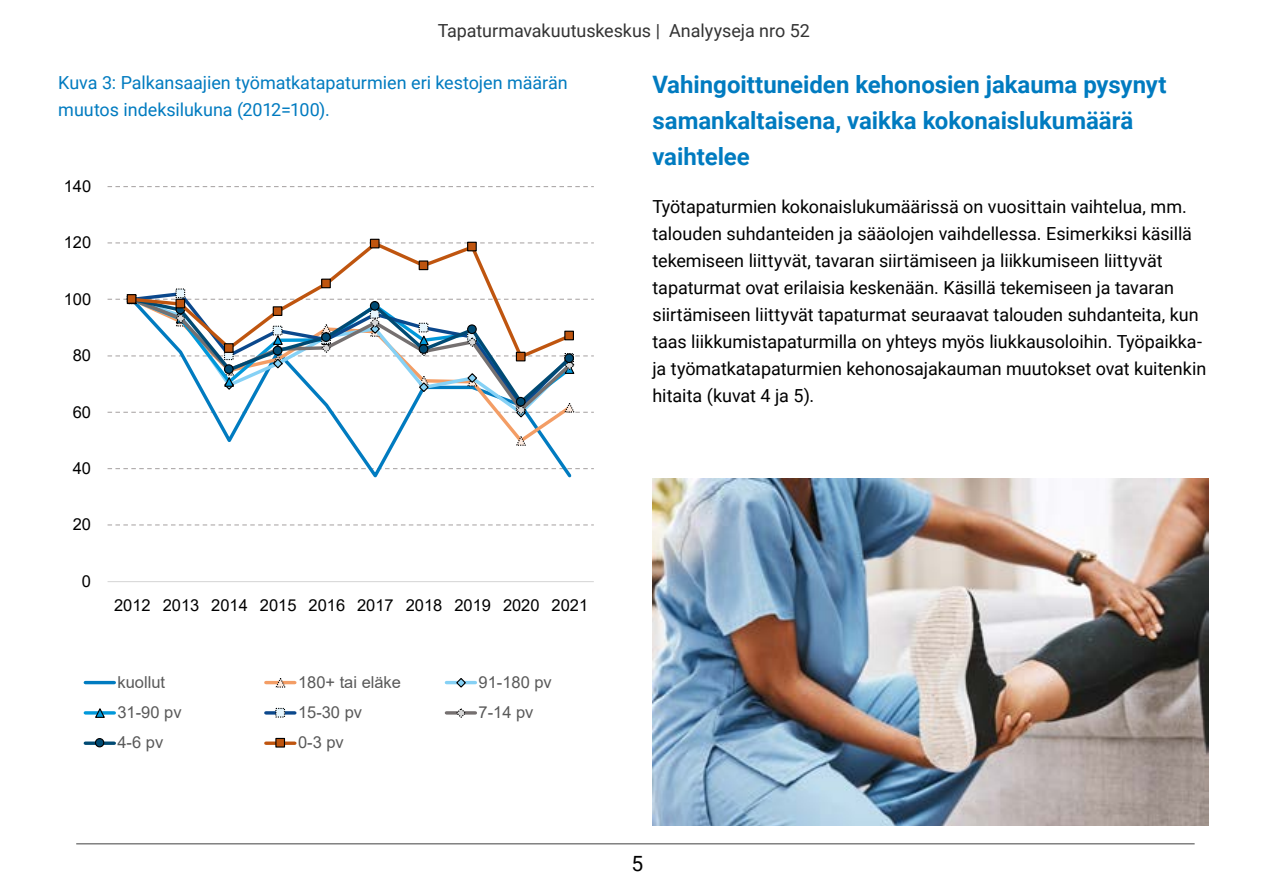
<style>
.page{position:relative;width:1263px;height:893px;background:#fff}
.page>*{position:absolute;margin:0;border:0;box-sizing:border-box;transform-origin:0 0}
.H2_Väliotsikko{font:700 24px/36px "Roboto";color:#007bc0}
.t1{font:21px "Roboto";color:#000}
.P_Leipä{font:18px/27px "Roboto";letter-spacing:-.005em;color:#000}
.P_Kuvaotsikko{font:18px/27px "Roboto";letter-spacing:-.005em;color:#007bc0}
.t2{font:18px "Roboto";letter-spacing:-.005em;color:#333}
.t3{font:16.5px "Arial";color:#000}
.t4{font:16.5px "Arial";color:#595959}
</style>
<div class="page">
<hr style="left:76px;top:843px;width:1118px;height:1px;background:#808080">
<svg style="left:108px;top:524px;width:486px;height:1px"></svg>
<svg style="left:108px;top:468px;width:486px;height:1px"></svg>
<svg style="left:108px;top:242px;width:486px;height:1px"></svg>
<svg style="left:108px;top:186px;width:486px;height:1px"></svg>
<hr style="left:108px;top:581px;width:486px;height:1px;background:#d9d9d9">
<svg style="left:127px;top:445px;width:447px;height:33px"></svg>
<svg style="left:215px;top:418px;width:342px;height:27px"></svg>
<svg style="left:515px;top:435px;width:12px;height:11px"></svg>
<svg style="left:108px;top:407px;width:486px;height:11px"></svg>
<svg style="left:183px;top:361px;width:391px;height:46px"></svg>
<div style="left:224px;top:365px;width:9px;height:8px;background:#004a73;border-radius:50%"></div>
<div style="left:224px;top:364px;width:10px;height:10px;border:1px solid #000;border-radius:50%"></div>
<div style="left:516px;top:397px;width:9px;height:9px;background:#004a73;border-radius:50%"></div>
<div style="left:516px;top:397px;width:9px;height:10px;border:1px solid #000;border-radius:50%"></div>
<div style="left:564px;top:353px;width:10px;height:10px;border:1px solid #000;border-radius:50%"></div>
<svg style="left:128px;top:240px;width:446px;height:121px"></svg>
<div style="left:127px;top:295px;width:9px;height:8px;background:#bf550f"></div>
<div style="left:127px;top:294px;width:9px;height:10px;border:1px solid #000"></div>
<div style="left:176px;top:299px;width:9px;height:9px;background:#bf550f"></div>
<div style="left:175px;top:299px;width:10px;height:9px;border:1px solid #000"></div>
<div style="left:224px;top:344px;width:9px;height:8px;background:#bf550f"></div>
<div style="left:224px;top:343px;width:10px;height:10px;border:1px solid #000"></div>
<div style="left:273px;top:307px;width:9px;height:8px;background:#bf550f"></div>
<div style="left:273px;top:306px;width:9px;height:10px;border:1px solid #000"></div>
<div style="left:322px;top:279px;width:8px;height:9px;background:#bf550f"></div>
<div style="left:321px;top:279px;width:10px;height:9px;border:1px solid #000"></div>
<div style="left:370px;top:239px;width:9px;height:9px;background:#bf550f"></div>
<div style="left:370px;top:239px;width:10px;height:9px;border:1px solid #000"></div>
<div style="left:419px;top:261px;width:9px;height:9px;background:#bf550f"></div>
<div style="left:419px;top:260px;width:9px;height:10px;border:1px solid #000"></div>
<div style="left:468px;top:242px;width:8px;height:9px;background:#bf550f"></div>
<div style="left:467px;top:242px;width:10px;height:9px;border:1px solid #000"></div>
<div style="left:516px;top:352px;width:9px;height:9px;background:#bf550f"></div>
<div style="left:516px;top:352px;width:9px;height:9px;border:1px solid #000"></div>
<div style="left:565px;top:331px;width:8px;height:9px;background:#bf550f"></div>
<div style="left:564px;top:331px;width:10px;height:9px;border:1px solid #000"></div>
<hr style="left:85px;top:681px;width:29px;height:3px;background:#007bc0">
<hr style="left:266px;top:681px;width:29px;height:3px;background:#f39d65">
<svg style="left:274px;top:678px;width:13px;height:10px"></svg>
<hr style="left:446px;top:681px;width:29px;height:3px;background:#86d1f5">
<svg style="left:455px;top:678px;width:12px;height:10px"></svg>
<svg style="left:85px;top:711px;width:29px;height:4px"></svg>
<svg style="left:94px;top:708px;width:12px;height:10px"></svg>
<svg style="left:266px;top:711px;width:29px;height:4px"></svg>
<div style="left:276px;top:708px;width:8px;height:9px;background:#e7f6fd"></div>
<svg style="left:446px;top:711px;width:29px;height:4px"></svg>
<svg style="left:455px;top:708px;width:12px;height:10px"></svg>
<svg style="left:85px;top:741px;width:29px;height:4px"></svg>
<div style="left:96px;top:739px;width:8px;height:8px;background:#004a73;border-radius:50%"></div>
<div style="left:95px;top:738px;width:9px;height:9px;border:1px solid #000;border-radius:50%"></div>
<svg style="left:266px;top:741px;width:29px;height:4px"></svg>
<div style="left:276px;top:738px;width:8px;height:9px;background:#bf550f"></div>
<div style="left:275px;top:738px;width:10px;height:10px;border:1px solid #000"></div>
<img style="left:652px;top:478px;width:557px;height:347px">
<p class="t2" style="left:438px;top:18px;width:374px">Tapaturmavakuutuskeskus | Analyyseja nro 52</p>
<p class="P_Kuvaotsikko" style="left:58px;top:68px;width:511px">Kuva 3: Palkansaajien työmatkatapaturmien eri kestojen määrän muutos indeksilukuna (2012=100).</p>
<h2 class="H2_Väliotsikko" style="left:652px;top:66px;width:516px">Vahingoittuneiden kehonosien jakauma pysynyt samankaltaisena, vaikka kokonaislukumäärä vaihtelee</h2>
<p class="P_Leipä" style="left:652px;top:193px;width:555px">Työtapaturmien kokonaislukumäärissä on vuosittain vaihtelua, mm. talouden suhdanteiden ja sääolojen vaihdellessa. Esimerkiksi käsillä tekemiseen liittyvät, tavaran siirtämiseen ja liikkumiseen liittyvät tapaturmat ovat erilaisia keskenään. Käsillä tekemiseen ja tavaran siirtämiseen liittyvät tapaturmat seuraavat talouden suhdanteita, kun taas liikkumistapaturmilla on yhteys myös liukkausoloihin. Työpaikka&shy;ja työmatkatapaturmien kehonosajakauman muutokset ovat kuitenkin hitaita (kuvat 4 ja 5).</p>
<p class="t3" style="left:64px;top:175px;width:29px">140</p>
<p class="t3" style="left:64px;top:231px;width:29px">120</p>
<p class="t3" style="left:64px;top:288px;width:29px">100</p>
<p class="t3" style="left:73px;top:344px;width:20px">80</p>
<p class="t3" style="left:73px;top:401px;width:20px">60</p>
<p class="t3" style="left:73px;top:457px;width:20px">40</p>
<p class="t3" style="left:73px;top:513px;width:20px">20</p>
<p class="t3" style="left:82px;top:570px;width:11px">0</p>
<p class="t3" style="left:114px;top:594px;width:476px">2012 2013 2014 2015 2016 2017 2018 2019 2020 2021</p>
<p class="t4" style="left:117px;top:671px;width:49px">kuollut</p>
<p class="t4" style="left:298px;top:671px;width:105px">180+ tai eläke</p>
<p class="t4" style="left:479px;top:671px;width:75px">91-180 pv</p>
<p class="t4" style="left:117px;top:701px;width:66px">31-90 pv</p>
<p class="t4" style="left:298px;top:701px;width:66px">15-30 pv</p>
<p class="t4" style="left:479px;top:701px;width:56px">7-14 pv</p>
<p class="t4" style="left:117px;top:731px;width:47px">4-6 pv</p>
<p class="t4" style="left:298px;top:731px;width:47px">0-3 pv</p>
<p class="t1" style="left:631px;top:849px;width:13px">5</p>
</div>
